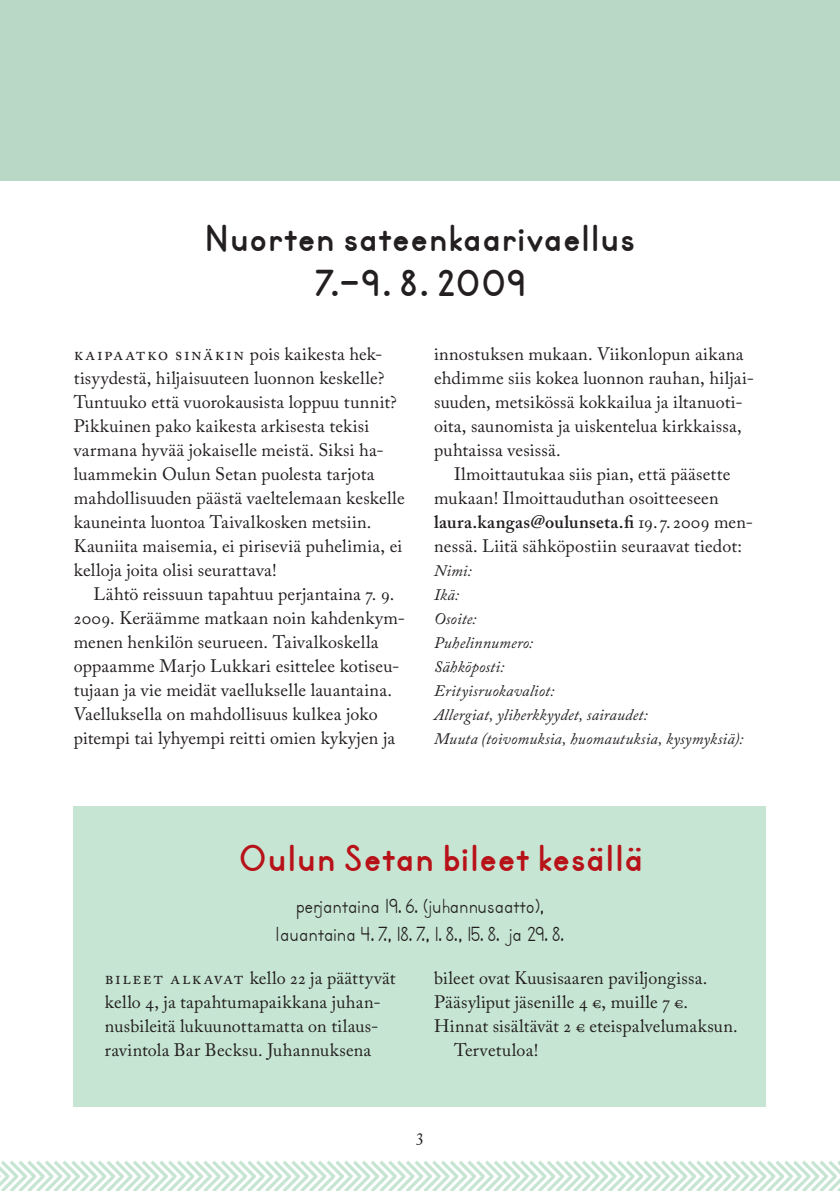
<style>
.page{position:relative;width:840px;height:1191px;background:#fff}
.page>*{position:absolute;margin:0;border:0;box-sizing:border-box;transform-origin:0 0}
.t1{font:700 48px/45.6px "Primer Print";color:#231f20;text-align:center}
.t2{font:700 48px "Primer Print";color:#b81219}
.t3{font:26px/28px "Primer Print";color:#231f20;text-align:center}
.t4{font:18px/24px "Adobe Caslon Pro";letter-spacing:.015em;color:#231f20}
.t5{font:italic 16px/24px "Adobe Caslon Pro";letter-spacing:.015em;color:#231f20}
.s1{font-weight:600}
</style>
<div class="page">
<div style="left:0;top:0;width:839px;height:181px;background:#b9d8c6"></div>
<div style="left:74px;top:806px;width:691px;height:300px;background:#c6e5d3"></div>
<svg style="left:0;top:1161px;width:839px;height:30px"></svg>
<h1 class="t1" style="left:204px;top:217px;width:432px">Nuorten sateenkaarivaellus<br>7.-9. 8. 2009</h1>
<p class="t4" style="left:74px;top:342px;width:332px">Kaipaatk o sinäki n pois kaikesta hek&shy;tisyydestä, hiljaisuuteen luonnon keskelle?<br>Tuntuuko että vuorokausista loppuu tunnit?<br>Pikkuinen pako kaikesta arkisesta tekisi varmana hyvää jokaiselle meistä. Siksi ha&shy;luammekin Oulun Setan puolesta tarjota mahdollisuuden päästä vaeltelemaan keskelle kauneinta luontoa Taivalkosken metsiin.<br>Kauniita maisemia, ei piriseviä puhelimia, ei kelloja joita olisi seurattava!</p>
<p class="t4" style="left:74px;top:582px;width:333px;text-indent:20px">Lähtö reissuun tapahtuu perjantaina 7. 9.<br>2009. Keräämme matkaan noin kahdenkym&shy;menen henkilön seurueen. Taivalkoskella oppaamme Marjo Lukkari esittelee kotiseu&shy;tujaan ja vie meidät vaellukselle lauantaina.<br>Vaelluksella on mahdollisuus kulkea joko pitempi tai lyhyempi reitti omien kykyjen ja</p>
<p class="t4" style="left:434px;top:342px;width:321px">innostuksen mukaan. Viikonlopun aikana ehdimme siis kokea luonnon rauhan, hiljai&shy;suuden, metsikössä kokkailua ja iltanuoti&shy;oita, saunomista ja uiskentelua kirkkaissa, puhtaissa vesissä.</p>
<p class="t4" style="left:434px;top:462px;width:320px;text-indent:20px">Ilmoittautukaa siis pian, että pääsette mukaan! Ilmoittauduthan osoitteeseen <span class="s1">laura.kangas@oulunseta.fi</span> 19. 7.2009 men&shy;nessä. Liitä sähköpostiin seuraavat tiedot:</p>
<p class="t5" style="left:434px;top:558px;width:311px">Nimi:<br>Ikä:<br>Osoite:<br>Puhelinnumero:<br>Sähköposti:<br>Erityisruokavaliot:<br>Allergiat, yliherkkyydet, sairaudet:<br>Muuta (toivomuksia, huomautuksia, kysymyksiä):</p>
<h1 class="t2" style="left:238px;top:836px;width:407px">Oulun Setan bileet kesällä</h1>
<h2 class="t3" style="left:275px;top:893px;width:290px">perjantaina 19.6. (juhannusaatto), lauantaina 4.7., 18.7., 1.8., 15.8. ja 29.8.</h2>
<p class="t4" style="left:105px;top:966px;width:292px">Bileet alk avat kello 22 ja päättyvät kello 4, ja tapahtumapaikkana juhan&shy;nusbileitä lukuunottamatta on tilaus&shy;ravintola Bar Becksu. Juhannuksena</p>
<p class="t4" style="left:434px;top:966px;width:274px">bileet ovat Kuusisaaren paviljongissa.</p>
<p class="t4" style="left:434px;top:990px;width:255px">Pääsyliput jäsenille 4 €, muille 7 €.</p>
<p class="t4" style="left:434px;top:1014px;width:305px">Hinnat sisältävät 2 € eteispalvelumaksun.</p>
<p class="t4" style="left:454px;top:1038px;width:86px">Tervetuloa!</p>
<p class="t4" style="left:416px;top:1123px;width:9px">3</p>
</div>
